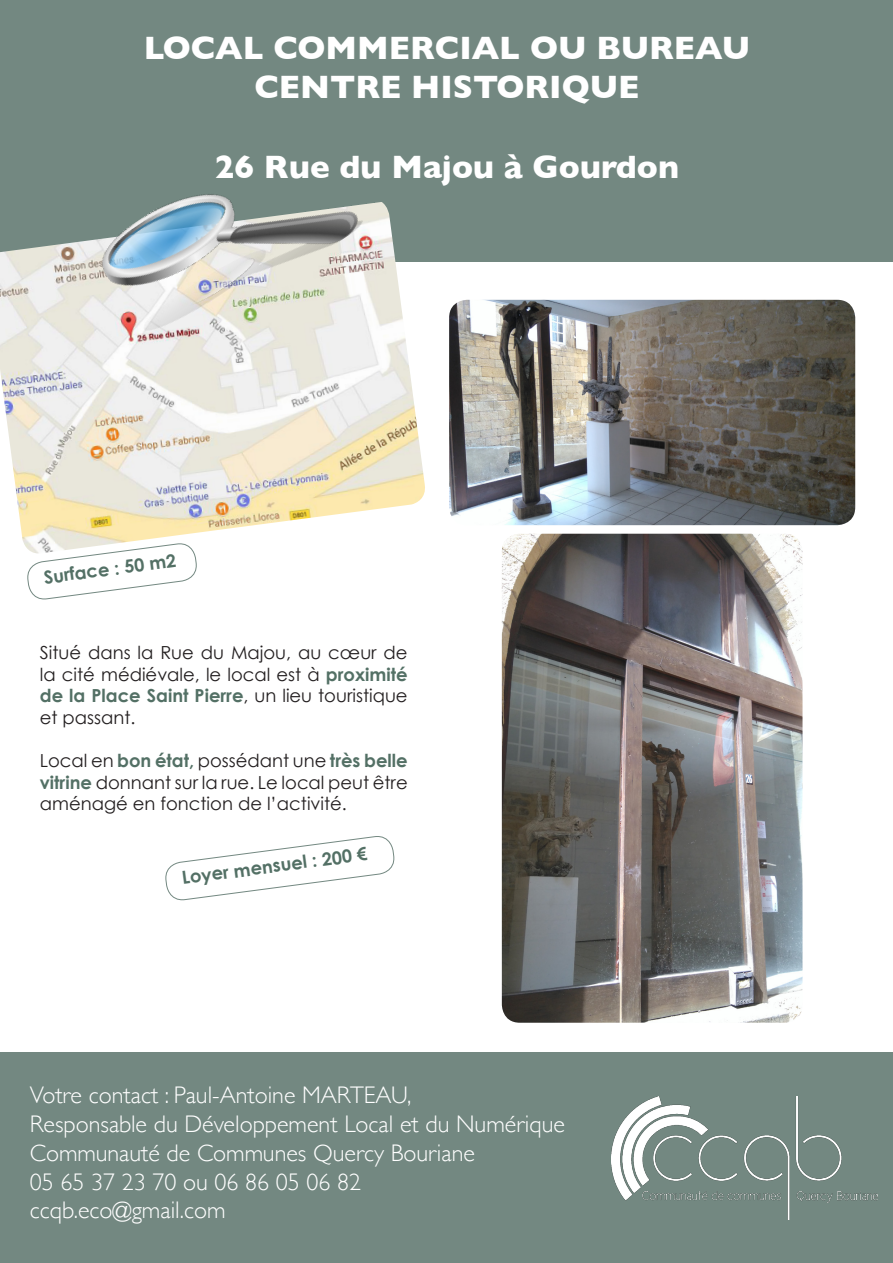
<style>
.page{position:relative;width:893px;height:1263px;background:#fff}
.page>*{position:absolute;margin:0;border:0;box-sizing:border-box;transform-origin:0 0}
.t1{font:700 33px "Gill Sans";color:#fff}
.t2{font:300 24px "Gill Sans";color:#fff}
.t3{font:18px/21.6px "Century Gothic";color:#231f20;text-align:justify}
.t4{font:700 18px "Century Gothic";color:#537065}
.s1{font-weight:700;color:#537065}
</style>
<div class="page">
<img style="left:502px;top:534px;width:300px;height:489px">
<img style="left:449px;top:300px;width:406px;height:225px">
<div style="left:0;top:0;width:893px;height:261px;background:#738881"></div>
<img style="left:0;top:202px;width:427px;height:345px">
<svg style="left:26px;top:542px;width:172px;height:58px"></svg>
<img style="left:91px;top:194px;width:274px;height:166px">
<svg style="left:165px;top:836px;width:230px;height:65px"></svg>
<div style="left:0;top:1052px;width:893px;height:211px;background:#738881"></div>
<img style="left:611px;top:1096px;width:266px;height:123px">
<p class="t1" style="left:144px;top:21px;width:608px">LOCAL COMMERCIAL OU BUREAU</p>
<p class="t1" style="left:254px;top:61px;width:387px">CENTRE HISTORIQUE</p>
<p class="t1" style="left:215px;top:140px;width:466px">26 Rue du Majou à Gourdon</p>
<p class="t4" style="left:43px;top:566px;width:135px;rotate:-7deg">Surface : 50 m2</p>
<p class="t3" style="left:40px;top:642px;width:369px">Situé dans la Rue du Majou, au cœur de la cité médiévale, le local est à <span class="s1">proximité de la Place Saint Pierre</span>, un lieu touristique et passant.</p>
<p class="t3" style="left:40px;top:750px;width:369px">Local en <span class="s1">bon état,</span> possédant une <span class="s1">très belle vitrine</span> donnant sur la rue. Le local peut être aménagé en fonction de l’activité.</p>
<p class="t4" style="left:181px;top:866px;width:188px;rotate:-7deg">Loyer mensuel : 200 €</p>
<p class="t2" style="left:30px;top:1076px;width:383px">Votre contact : Paul-Antoine MARTEAU,</p>
<p class="t2" style="left:30px;top:1105px;width:537px">Responsable du Développement Local et du Numérique</p>
<p class="t2" style="left:30px;top:1134px;width:447px">Communauté de Communes Quercy Bouriane</p>
<p class="t2" style="left:30px;top:1163px;width:333px">05 65 37 23 70 ou 06 86 05 06 82</p>
<p class="t2" style="left:30px;top:1191px;width:197px">ccqb.eco@gmail.com</p>
</div>
